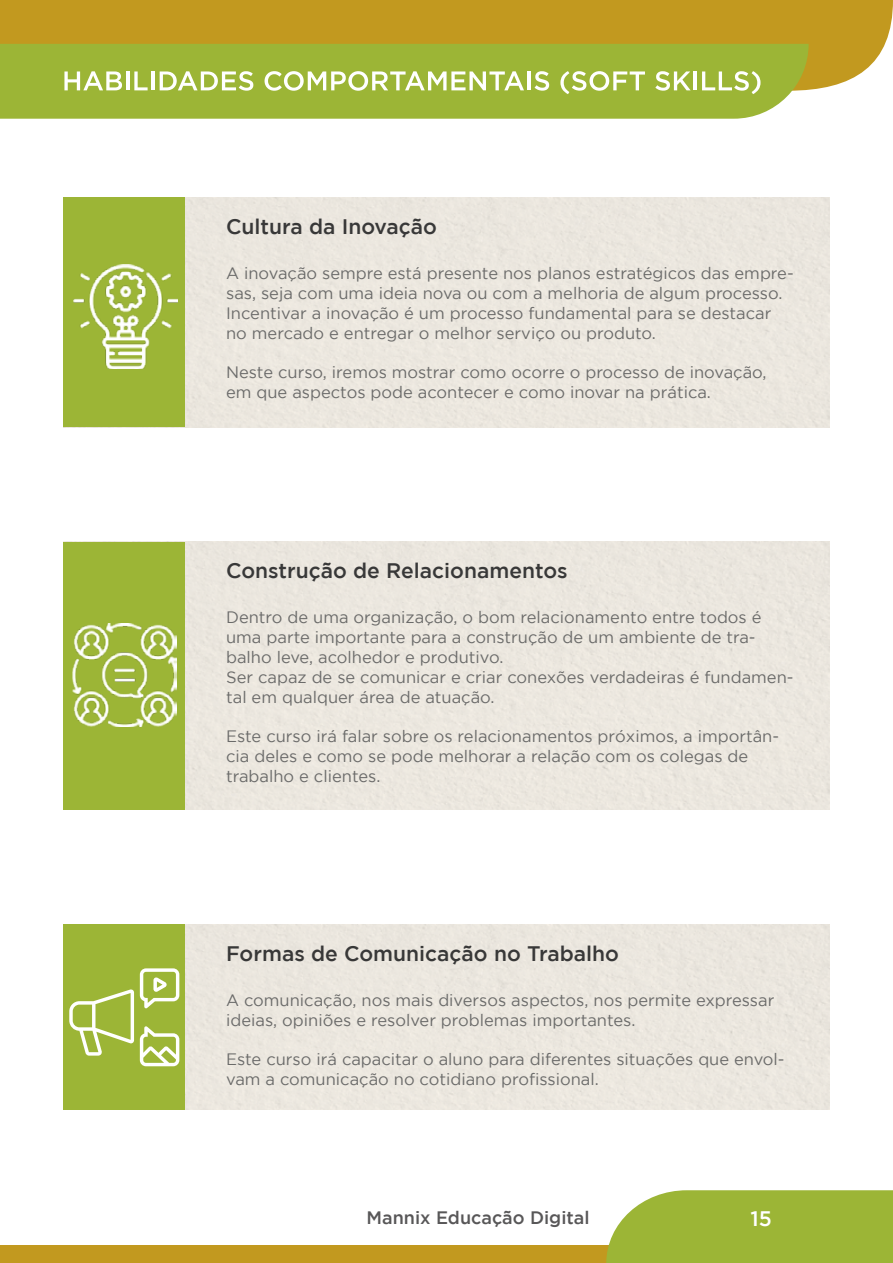
<style>
.page{position:relative;width:893px;height:1263px;background:#fff}
.page>*{position:absolute;margin:0;border:0;box-sizing:border-box;transform-origin:0 0}
.t1{font:500 21px "Gotham";color:#383838}
.t2{font:500 21px "Gotham";color:#fff}
.t3{font:500 18px "Gotham";color:#585758}
.t4{font:16.5px/19.8px "Gotham";color:#6b6b6a}
</style>
<div class="page">
<div style="left:0;top:1245px;width:749px;height:18px;background:#c2991f"></div>
<svg style="left:606px;top:1190px;width:287px;height:73px;background:#a2b942"></svg>
<div style="left:64px;top:198px;width:121px;height:229px;background:#9cb536"></div>
<img style="left:74px;top:265px;width:104px;height:103px">
<div style="left:64px;top:542px;width:121px;height:268px;background:#9cb536"></div>
<img style="left:72px;top:624px;width:104px;height:103px">
<div style="left:0;top:0;width:893px;height:90px;background:#c2991f"></div>
<div style="left:0;top:44px;width:809px;height:75px;background:#9cb536"></div>
<svg style="left:64px;top:71px;width:58px;height:19px"></svg>
<hr style="left:126px;top:71px;width:3px;height:19px;background:#fff">
<svg style="left:134px;top:71px;width:14px;height:19px"></svg>
<hr style="left:151px;top:71px;width:4px;height:19px;background:#fff">
<svg style="left:160px;top:71px;width:93px;height:20px"></svg>
<svg style="left:265px;top:71px;width:259px;height:20px"></svg>
<hr style="left:527px;top:71px;width:4px;height:19px;background:#fff">
<svg style="left:535px;top:71px;width:14px;height:20px"></svg>
<svg style="left:560px;top:71px;width:85px;height:23px"></svg>
<svg style="left:655px;top:71px;width:36px;height:20px"></svg>
<hr style="left:694px;top:71px;width:3px;height:19px;background:#fff">
<svg style="left:702px;top:71px;width:58px;height:23px"></svg>
<div style="left:64px;top:924px;width:765px;height:185px;background:#ebe7df"></div>
<div style="left:64px;top:925px;width:121px;height:185px;background:#9cb536"></div>
<svg style="left:69px;top:989px;width:65px;height:66px"></svg>
<svg style="left:140px;top:968px;width:39px;height:40px"></svg>
<svg style="left:140px;top:1026px;width:39px;height:40px"></svg>
<p class="t1" style="left:226px;top:215px;width:212px">Cultura da Inovação</p>
<p class="t4" style="left:226px;top:263px;width:569px">A inovação sempre está presente nos planos estratégicos das empre&shy;sas, seja com uma ideia nova ou com a melhoria de algum processo.<br>Incentivar a inovação é um processo fundamental para se destacar no mercado e entregar o melhor serviço ou produto.</p>
<p class="t4" style="left:226px;top:362px;width:542px">Neste curso, iremos mostrar como ocorre o processo de inovação, em que aspectos pode acontecer e como inovar na prática.</p>
<p class="t1" style="left:226px;top:559px;width:343px">Construção de Relacionamentos</p>
<p class="t4" style="left:226px;top:607px;width:569px">Dentro de uma organização, o bom relacionamento entre todos é uma parte importante para a construção de um ambiente de tra&shy;balho leve, acolhedor e produtivo.<br>Ser capaz de se comunicar e criar conexões verdadeiras é fundamen&shy;tal em qualquer área de atuação.</p>
<p class="t4" style="left:226px;top:726px;width:555px">Este curso irá falar sobre os relacionamentos próximos, a importân&shy;cia deles e como se pode melhorar a relação com os colegas de trabalho e clientes.</p>
<p class="t1" style="left:226px;top:941px;width:394px">Formas de Comunicação no Trabalho</p>
<p class="t4" style="left:226px;top:990px;width:550px">A comunicação, nos mais diversos aspectos, nos permite expressar ideias, opiniões e resolver problemas importantes.</p>
<p class="t4" style="left:226px;top:1049px;width:560px">Este curso irá capacitar o aluno para diferentes situações que envol&shy;vam a comunicação no cotidiano profissional.</p>
<p class="t3" style="left:367px;top:1207px;width:225px">Mannix Educação Digital</p>
<p class="t2" style="left:750px;top:1207px;width:23px">15</p>
</div>
